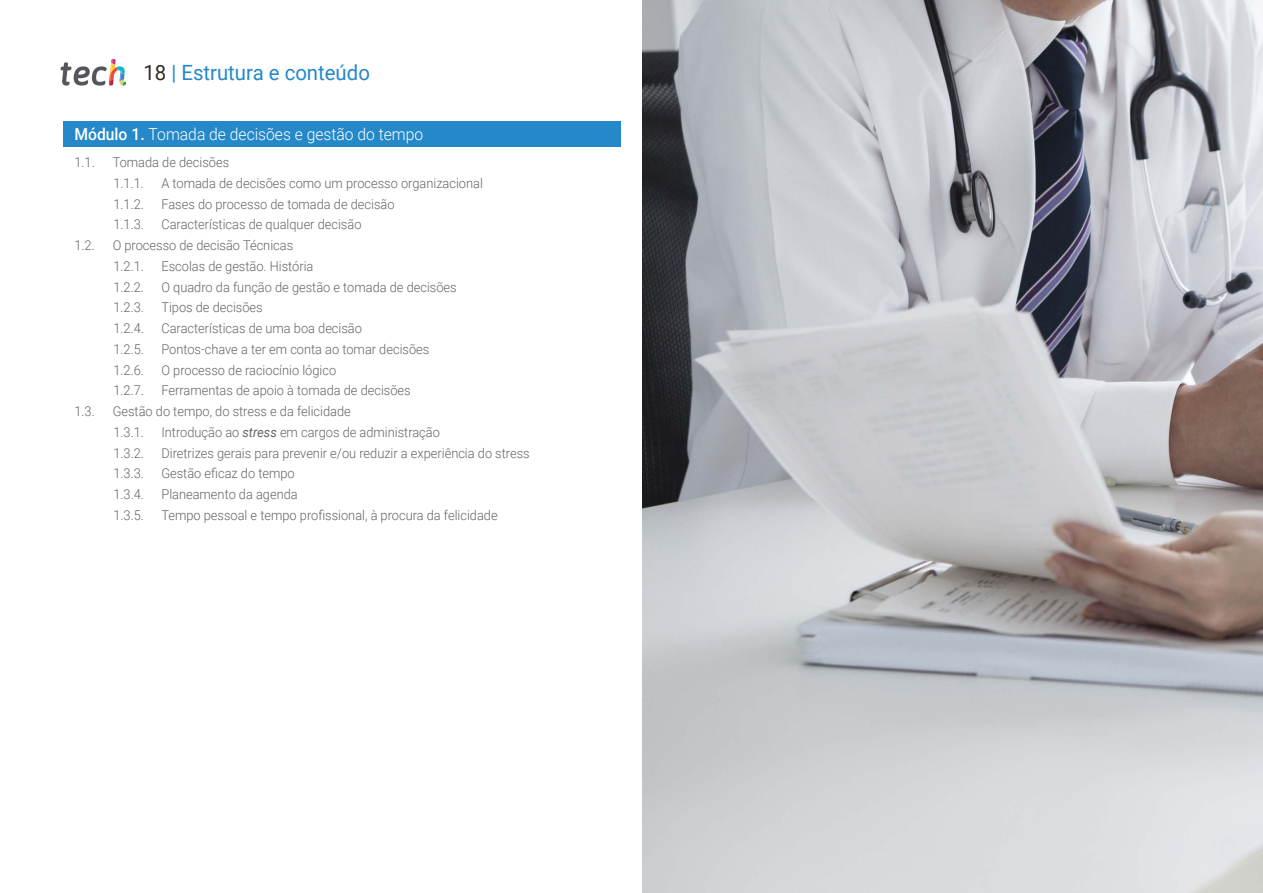
<style>
.page{position:relative;width:1263px;height:893px;background:#fff}
.page>*{position:absolute;margin:0;border:0;box-sizing:border-box;transform-origin:0 0}
.t1{font:21px "Roboto";color:#2488c9}
.t2{font:300 16.5px "Roboto";color:#fff;scale:.95 1}
.t3{font:300 13.5px/20.7px "Roboto";color:#61646a;scale:.95 1}
.s1{color:#312e20}
.s2{font-weight:500}
.s3{font-weight:400;font-style:italic}
</style>
<div class="page">
<div style="left:63px;top:121px;width:558px;height:25px;background:#2488c9"></div>
<svg style="left:61px;top:59px;width:65px;height:27px"></svg>
<img style="left:642px;top:0;width:621px;height:893px">
<h1 class="t1" style="left:144px;top:57px;width:228px"><span class="s1">18</span> | Estrutura e conteúdo</h1>
<p class="t2" style="left:74px;top:123px;width:369px"><span class="s2">Módulo 1.</span> Tomada de decisões e gestão do tempo</p>
<p class="t3" style="left:74px;top:151px;width:23px">1.1.</p>
<p class="t3" style="left:113px;top:151px;width:124px">Tomada de decisões<br>1.1.1.</p>
<p class="t3" style="left:161px;top:172px;width:340px">A tomada de decisões como um processo organizacional</p>
<p class="t3" style="left:113px;top:193px;width:34px">1.1.2.</p>
<p class="t3" style="left:161px;top:193px;width:247px">Fases do processo de tomada de decisão</p>
<p class="t3" style="left:113px;top:214px;width:34px">1.1.3.</p>
<p class="t3" style="left:161px;top:214px;width:212px">Características de qualquer decisão</p>
<p class="t3" style="left:74px;top:234px;width:23px">1.2.</p>
<p class="t3" style="left:113px;top:234px;width:191px">O processo de decisão Técnicas<br>1.2.1.</p>
<p class="t3" style="left:161px;top:255px;width:162px">Escolas de gestão. História</p>
<p class="t3" style="left:113px;top:276px;width:34px">1.2.2.</p>
<p class="t3" style="left:161px;top:276px;width:312px">O quadro da função de gestão e tomada de decisões</p>
<p class="t3" style="left:113px;top:297px;width:34px">1.2.3.</p>
<p class="t3" style="left:161px;top:297px;width:108px">Tipos de decisões</p>
<p class="t3" style="left:113px;top:317px;width:34px">1.2.4.</p>
<p class="t3" style="left:161px;top:317px;width:213px">Características de uma boa decisão</p>
<p class="t3" style="left:113px;top:338px;width:34px">1.2.5.</p>
<p class="t3" style="left:161px;top:338px;width:283px">Pontos-chave a ter em conta ao tomar decisões</p>
<p class="t3" style="left:113px;top:359px;width:34px">1.2.6.</p>
<p class="t3" style="left:161px;top:359px;width:185px">O processo de raciocínio lógico</p>
<p class="t3" style="left:113px;top:380px;width:34px">1.2.7.</p>
<p class="t3" style="left:161px;top:380px;width:264px">Ferramentas de apoio à tomada de decisões</p>
<p class="t3" style="left:74px;top:400px;width:23px">1.3.</p>
<p class="t3" style="left:113px;top:400px;width:252px">Gestão do tempo, do stress e da felicidade<br>1.3.1.</p>
<p class="t3" style="left:161px;top:421px;width:295px">Introdução ao <span class="s3">stress</span> em cargos de administração</p>
<p class="t3" style="left:113px;top:442px;width:34px">1.3.2.</p>
<p class="t3" style="left:161px;top:442px;width:389px">Diretrizes gerais para prevenir e/ou reduzir a experiência do stress</p>
<p class="t3" style="left:113px;top:463px;width:34px">1.3.3.</p>
<p class="t3" style="left:161px;top:463px;width:142px">Gestão eficaz do tempo</p>
<p class="t3" style="left:113px;top:483px;width:34px">1.3.4.</p>
<p class="t3" style="left:161px;top:483px;width:145px">Planeamento da agenda</p>
<p class="t3" style="left:113px;top:504px;width:34px">1.3.5.</p>
<p class="t3" style="left:161px;top:504px;width:355px">Tempo pessoal e tempo profissional, à procura da felicidade</p>
</div>
